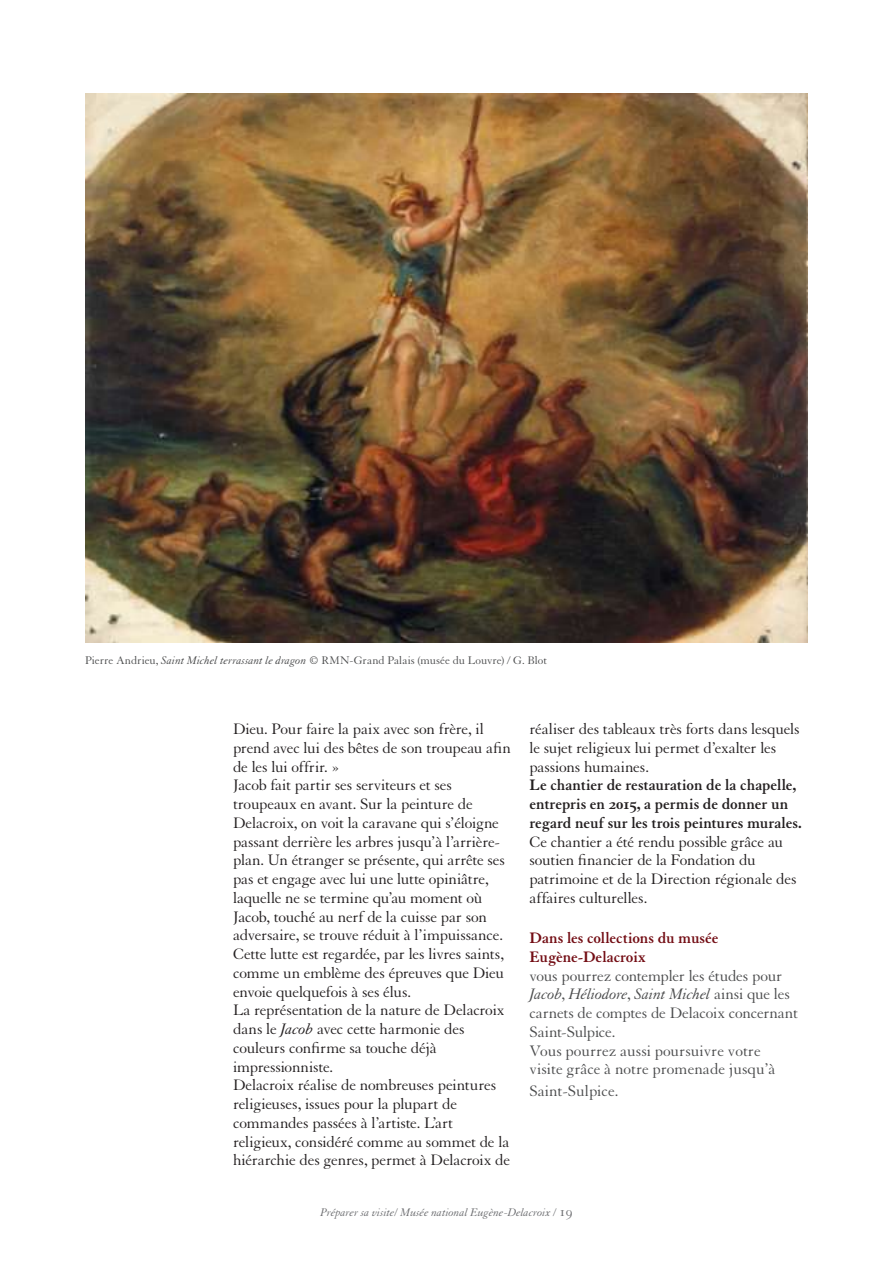
<style>
.page{position:relative;width:893px;height:1263px;background:#fff}
.page>*{position:absolute;margin:0;border:0;box-sizing:border-box;transform-origin:0 0}
.t1{font:16.5px/18.8px "Granjon LT Std";letter-spacing:-.01em;color:#231f20}
.t2{font:16.5px/18.8px "Granjon LT Std";color:#4b4c4d}
.t3{font:700 16.5px/18.8px "Granjon LT Std";color:#231f20}
.t4{font:700 16.5px/18.8px "Granjon LT Std";color:#730d14}
.t5{font:12px "Granjon LT Std";letter-spacing:.005em;color:#4b4c4d}
.t6{font:italic 12px "Granjon LT Std";color:#6c6d70}
.s1{font-style:italic}
.s2{font-style:normal;font-size:15px}
</style>
<div class="page">
<img style="left:85px;top:94px;width:723px;height:548px">
<p class="t5" style="left:85px;top:653px;width:463px">Pierre Andrieu, <span class="s1">Saint Michel terrassant le dragon</span> © RMN-Grand Palais (musée du Louvre) / G. Blot</p>
<p class="t1" style="left:233px;top:720px;width:279px">Dieu. Pour faire la paix avec son frère, il prend avec lui des bêtes de son troupeau afin de les lui offrir. »<br>Jacob fait partir ses serviteurs et ses troupeaux en avant. Sur la peinture de Delacroix, on voit la caravane qui s’éloigne passant derrière les arbres jusqu’à l’arrière&shy;plan. Un étranger se présente, qui arrête ses pas et engage avec lui une lutte opiniâtre, laquelle ne se termine qu’au moment où Jacob, touché au nerf de la cuisse par son adversaire, se trouve réduit à l’impuissance.<br>Cette lutte est regardée, par les livres saints, comme un emblème des épreuves que Dieu envoie quelquefois à ses élus.<br>La représentation de la nature de Delacroix dans le <span class="s1">Jacob</span> avec cette harmonie des couleurs confirme sa touche déjà impressionniste.<br>Delacroix réalise de nombreuses peintures religieuses, issues pour la plupart de commandes passées à l’artiste. L’art religieux, considéré comme au sommet de la hiérarchie des genres, permet à Delacroix de</p>
<p class="t1" style="left:529px;top:720px;width:272px">réaliser des tableaux très forts dans lesquels le sujet religieux lui permet d’exalter les passions humaines.</p>
<p class="t3" style="left:529px;top:776px;width:274px">Le chantier de restauration de la chapelle, entrepris en 2015, a permis de donner un regard neuf sur les trois peintures murales.</p>
<p class="t1" style="left:529px;top:832px;width:269px">Ce chantier a été rendu possible grâce au soutien financier de la Fondation du patrimoine et de la Direction régionale des affaires culturelles.</p>
<p class="t4" style="left:529px;top:929px;width:191px">Dans les collections du musée<br>Eugène-Delacroix</p>
<p class="t2" style="left:529px;top:966px;width:270px">vous pourrez contempler les études pour <span class="s1">Jacob</span>, <span class="s1">Héliodore</span>, <span class="s1">Saint Michel</span> ainsi que les carnets de comptes de Delacoix concernant Saint-Sulpice.<br>Vous pourrez aussi poursuivre votre visite grâce à notre promenade jusqu’à</p>
<p class="t2" style="left:529px;top:1082px;width:90px">Saint-Sulpice.</p>
<p class="t6" style="left:320px;top:1205px;width:254px">Préparer sa visite/ Musée national Eugène-Delacroix / <span class="s2">19</span></p>
</div>
